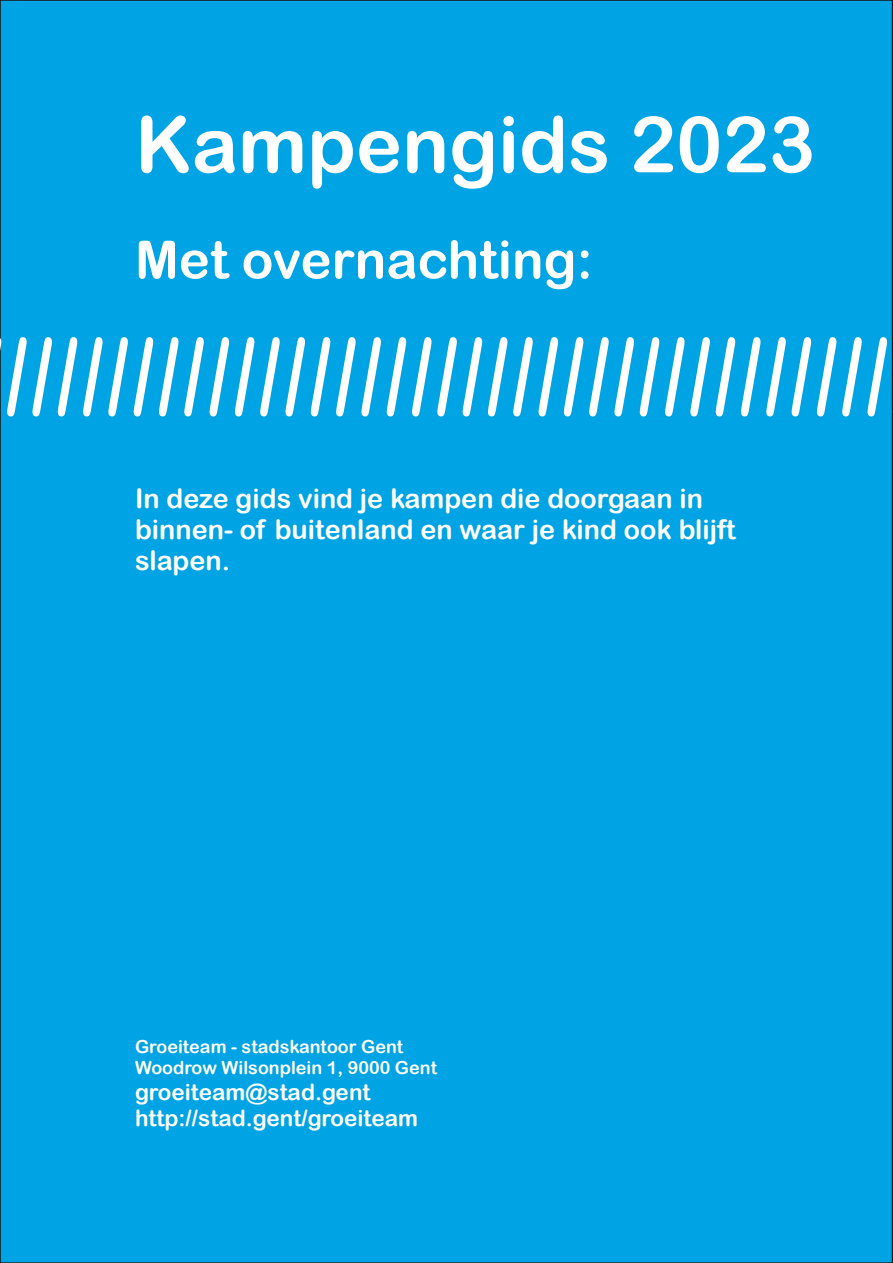
<style>
.page{position:relative;width:893px;height:1263px;background:#00a3e3}
.page>*{position:absolute;margin:0;border:0;box-sizing:border-box;transform-origin:0 0}
.t1{font:107.1px "Arial Rounded MT Bold";color:#fff;scale:.71 1}
.t2{font:78px "Arial Rounded MT Bold";color:#fff}
.t3{font:52.5px "Arial Rounded MT Bold";color:#fff}
.t4{font:27px/31.2px "Arial Rounded MT Bold";color:#fff}
.t5{font:22.5px/26.1px "Arial Rounded MT Bold";color:#fff}
.t6{font:18px/20.9px "Arial Rounded MT Bold";color:#fff}
</style>
<div class="page">
<h2 class="t2" style="left:135px;top:98px;width:682px">Kampengids 2023</h2>
<h3 class="t3" style="left:135px;top:229px;width:459px">Met overnachting:</h3>
<h1 class="t1" style="left:6px;top:314px;width:1243px">///////////////////////////////////</h1>
<p class="t4" style="left:135px;top:482px;width:602px">In deze gids vind je kampen die doorgaan in binnen- of buitenland en waar je kind ook blijft slapen.</p>
<p class="t6" style="left:135px;top:1036px;width:304px">Groeiteam - stadskantoor Gent<br>Woodrow Wilsonplein 1, 9000 Gent</p>
<p class="t5" style="left:135px;top:1079px;width:285px">groeiteam@stad.gent http://stad.gent/groeiteam</p>
</div>
